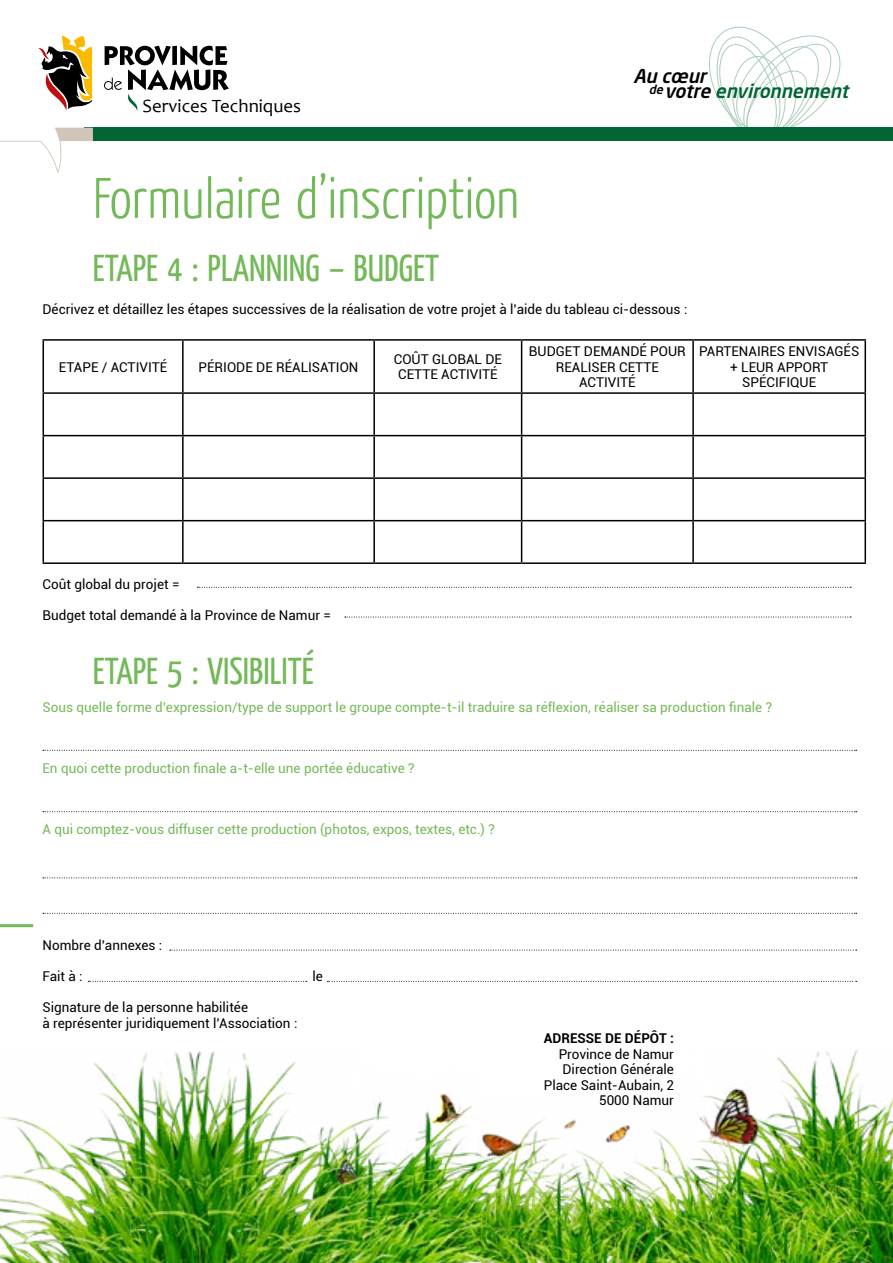
<style>
.page{position:relative;width:893px;height:1263px;background:#fff}
.page>*{position:absolute;margin:0;border:0;box-sizing:border-box;transform-origin:0 0}
.t1{font:300 57px "Yanone Kaffeesatz";color:#74b959}
.t2{font:37.5px "Yanone Kaffeesatz";color:#74b959}
.t3{font:italic 500 18.9px/15.3px "Neo Sans Std";color:#006533}
.t4{font:18.9px "Candara";color:#000}
.t5{font:13.5px/15.5px "Roboto";color:#000;text-align:center}
.t6{font:13.5px "Roboto";color:#74b959}
.t7{font:700 13.5px "Roboto";color:#000}
.s1{color:#000}
</style>
<div class="page">
<svg style="left:55px;top:45px;width:838px;height:83px"></svg>
<svg style="left:702px;top:26px;width:147px;height:102px"></svg>
<div style="left:84px;top:128px;width:809px;height:13px;background:#006533"></div>
<svg style="left:0;top:128px;width:93px;height:45px"></svg>
<svg style="left:38px;top:35px;width:55px;height:78px"></svg>
<svg style="left:104px;top:46px;width:125px;height:65px"></svg>
<img style="left:0;top:1049px;width:893px;height:214px">
<hr style="left:43px;top:339px;width:140px;height:2px;background:#000">
<hr style="left:43px;top:341px;width:1px;height:51px;background:#000">
<hr style="left:183px;top:339px;width:191px;height:2px;background:#000">
<hr style="left:182px;top:341px;width:2px;height:51px;background:#000">
<hr style="left:374px;top:339px;width:148px;height:2px;background:#000">
<hr style="left:373px;top:341px;width:2px;height:51px;background:#000">
<hr style="left:522px;top:339px;width:171px;height:2px;background:#000">
<hr style="left:521px;top:341px;width:1px;height:51px;background:#000">
<hr style="left:693px;top:339px;width:173px;height:2px;background:#000">
<hr style="left:692px;top:341px;width:2px;height:51px;background:#000">
<hr style="left:864px;top:341px;width:2px;height:51px;background:#000">
<hr style="left:43px;top:392px;width:140px;height:2px;background:#000">
<hr style="left:43px;top:394px;width:1px;height:41px;background:#000">
<hr style="left:183px;top:392px;width:191px;height:2px;background:#000">
<hr style="left:182px;top:394px;width:2px;height:41px;background:#000">
<hr style="left:374px;top:392px;width:148px;height:2px;background:#000">
<hr style="left:373px;top:394px;width:2px;height:41px;background:#000">
<hr style="left:522px;top:392px;width:171px;height:2px;background:#000">
<hr style="left:521px;top:394px;width:1px;height:41px;background:#000">
<hr style="left:693px;top:392px;width:173px;height:2px;background:#000">
<hr style="left:692px;top:394px;width:2px;height:41px;background:#000">
<hr style="left:864px;top:394px;width:2px;height:41px;background:#000">
<hr style="left:43px;top:435px;width:140px;height:1px;background:#000">
<hr style="left:43px;top:436px;width:1px;height:41px;background:#000">
<hr style="left:183px;top:435px;width:191px;height:1px;background:#000">
<hr style="left:182px;top:436px;width:2px;height:41px;background:#000">
<hr style="left:374px;top:435px;width:148px;height:1px;background:#000">
<hr style="left:373px;top:436px;width:2px;height:41px;background:#000">
<hr style="left:522px;top:435px;width:171px;height:1px;background:#000">
<hr style="left:521px;top:436px;width:1px;height:41px;background:#000">
<hr style="left:693px;top:435px;width:173px;height:1px;background:#000">
<hr style="left:692px;top:436px;width:2px;height:41px;background:#000">
<hr style="left:864px;top:436px;width:2px;height:41px;background:#000">
<hr style="left:43px;top:477px;width:140px;height:2px;background:#000">
<hr style="left:43px;top:479px;width:1px;height:41px;background:#000">
<hr style="left:183px;top:477px;width:191px;height:2px;background:#000">
<hr style="left:182px;top:479px;width:2px;height:41px;background:#000">
<hr style="left:374px;top:477px;width:148px;height:2px;background:#000">
<hr style="left:373px;top:479px;width:2px;height:41px;background:#000">
<hr style="left:522px;top:477px;width:171px;height:2px;background:#000">
<hr style="left:521px;top:479px;width:1px;height:41px;background:#000">
<hr style="left:693px;top:477px;width:173px;height:2px;background:#000">
<hr style="left:692px;top:479px;width:2px;height:41px;background:#000">
<hr style="left:864px;top:479px;width:2px;height:41px;background:#000">
<hr style="left:43px;top:520px;width:140px;height:1px;background:#000">
<hr style="left:43px;top:521px;width:1px;height:41px;background:#000">
<hr style="left:183px;top:520px;width:191px;height:1px;background:#000">
<hr style="left:182px;top:521px;width:2px;height:41px;background:#000">
<hr style="left:374px;top:520px;width:148px;height:1px;background:#000">
<hr style="left:373px;top:521px;width:2px;height:41px;background:#000">
<hr style="left:522px;top:520px;width:171px;height:1px;background:#000">
<hr style="left:521px;top:521px;width:1px;height:41px;background:#000">
<hr style="left:693px;top:520px;width:173px;height:1px;background:#000">
<hr style="left:692px;top:521px;width:2px;height:41px;background:#000">
<hr style="left:864px;top:521px;width:2px;height:41px;background:#000">
<hr style="left:43px;top:562px;width:140px;height:2px;background:#000">
<hr style="left:183px;top:562px;width:191px;height:2px;background:#000">
<hr style="left:374px;top:562px;width:148px;height:2px;background:#000">
<hr style="left:522px;top:562px;width:171px;height:2px;background:#000">
<hr style="left:693px;top:562px;width:173px;height:2px;background:#000">
<svg style="left:197px;top:587px;width:654px;height:1px"></svg>
<svg style="left:43px;top:750px;width:814px;height:1px"></svg>
<svg style="left:43px;top:811px;width:814px;height:1px"></svg>
<svg style="left:170px;top:950px;width:687px;height:1px"></svg>
<svg style="left:88px;top:981px;width:219px;height:1px"></svg>
<svg style="left:327px;top:981px;width:530px;height:1px"></svg>
<svg style="left:43px;top:877px;width:814px;height:1px"></svg>
<svg style="left:43px;top:913px;width:814px;height:1px"></svg>
<svg style="left:345px;top:617px;width:506px;height:1px"></svg>
<hr style="left:0;top:924px;width:33px;height:3px;background:#74b959">
<h3 class="t4" style="left:143px;top:95px;width:160px">Services Techniques</h3>
<h3 class="t3" style="left:649px;top:68px;width:206px;text-indent:-15px"><span class="s1">Au cœur<br></span><sup>de</sup> <span class="s1">votre</span> environnement</h3>
<h1 class="t1" style="left:93px;top:162px;width:428px">Formulaire d’inscription</h1>
<h2 class="t2" style="left:93px;top:244px;width:348px">ETAPE 4 : PLANNING – BUDGET</h2>
<p class="t5" style="left:43px;top:301px;width:646px">Décrivez et détaillez les étapes successives de la réalisation de votre projet à l’aide du tableau ci-dessous :</p>
<p class="t5" style="left:59px;top:358px;width:110px">ETAPE / ACTIVITÉ</p>
<p class="t5" style="left:199px;top:358px;width:161px">PÉRIODE DE RÉALISATION</p>
<p class="t5" style="left:394px;top:351px;width:110px">COÛT GLOBAL DE<br>CETTE ACTIVITÉ</p>
<p class="t5" style="left:529px;top:343px;width:158px">BUDGET DEMANDÉ POUR<br>REALISER CETTE<br>ACTIVITÉ</p>
<p class="t5" style="left:699px;top:343px;width:162px">PARTENAIRES ENVISAGÉS + LEUR APPORT<br>SPÉCIFIQUE</p>
<p class="t5" style="left:43px;top:576px;width:139px">Coût global du projet =</p>
<p class="t5" style="left:43px;top:607px;width:290px">Budget total demandé à la Province de Namur =</p>
<h2 class="t2" style="left:93px;top:646px;width:223px">ETAPE 5 : VISIBILITÉ</h2>
<p class="t6" style="left:43px;top:697px;width:731px">Sous quelle forme d’expression/type de support le groupe compte-t-il traduire sa réflexion, réaliser sa production finale ?</p>
<p class="t6" style="left:43px;top:759px;width:374px">En quoi cette production finale a-t-elle une portée éducative ?</p>
<p class="t6" style="left:43px;top:820px;width:454px">A qui comptez-vous diffuser cette production (photos, expos, textes, etc.) ?</p>
<p class="t5" style="left:43px;top:937px;width:121px">Nombre d’annexes :</p>
<p class="t5" style="left:43px;top:968px;width:42px">Fait à :</p>
<p class="t5" style="left:313px;top:968px;width:12px">le</p>
<p class="t5" style="left:43px;top:999px;width:256px;text-align:left">Signature de la personne habilitée<br>à représenter juridiquement l’Association :</p>
<p class="t7" style="left:544px;top:1029px;width:132px">ADRESSE DE DÉPÔT :</p>
<p class="t5" style="left:544px;top:1045px;width:132px;text-align:right">Province de Namur<br>Direction Générale<br>Place Saint-Aubain, 2<br>5000 Namur</p>
</div>
